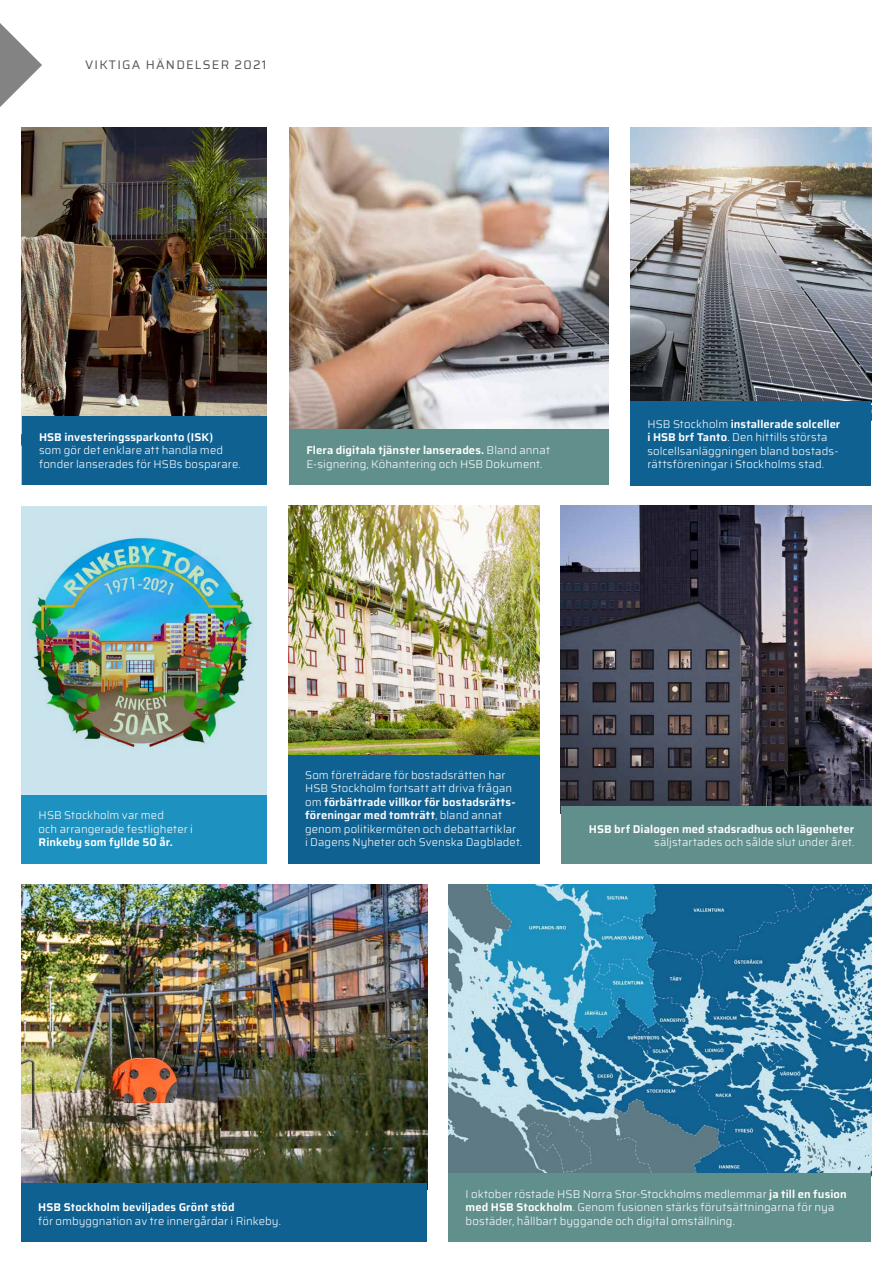
<style>
.page{position:relative;width:893px;height:1263px;background:#fff}
.page>*{position:absolute;margin:0;border:0;box-sizing:border-box;transform-origin:0 0}
.t1{font:12.45px "Saira";letter-spacing:.1em;color:#575756}
.t2{font:300 11.25px/13.5px "Saira";letter-spacing:.005em;color:#fff}
.t3{font:600 11.25px "Saira";letter-spacing:.005em;color:#fff}
.s1{font-weight:600}
</style>
<div class="page">
<svg style="left:0;top:23px;width:42px;height:84px"></svg>
<img style="left:21px;top:884px;width:406px;height:299px">
<div style="left:21px;top:1183px;width:406px;height:59px;background:#0f6191"></div>
<img style="left:561px;top:506px;width:310px;height:300px">
<img style="left:449px;top:884px;width:422px;height:289px">
<div style="left:449px;top:1173px;width:422px;height:69px;background:#618f8c"></div>
<div style="left:561px;top:806px;width:310px;height:57px;background:#618f8c"></div>
<img style="left:22px;top:128px;width:245px;height:289px">
<div style="left:22px;top:417px;width:245px;height:68px;background:#0f6191"></div>
<img style="left:289px;top:128px;width:320px;height:302px">
<div style="left:289px;top:430px;width:320px;height:55px;background:#618f8c"></div>
<img style="left:630px;top:128px;width:241px;height:273px">
<div style="left:630px;top:401px;width:241px;height:84px;background:#0f6191"></div>
<img style="left:288px;top:506px;width:251px;height:249px">
<div style="left:288px;top:755px;width:251px;height:108px;background:#0f6191"></div>
<img style="left:21px;top:506px;width:246px;height:287px">
<div style="left:22px;top:795px;width:245px;height:68px;background:#1d91bf"></div>
<p class="t1" style="left:85px;top:56px;width:183px">VIKTIGA HÄNDELSER 2021</p>
<p class="t3" style="left:39px;top:428px;width:176px">HSB investeringssparkonto (ISK)</p>
<p class="t2" style="left:39px;top:443px;width:203px">som gör det enklare att handla med fonder lanserades för HSBs bosparare.</p>
<p class="t2" style="left:306px;top:443px;width:245px"><span class="s1">Flera digitala tjänster lanserades.</span> Bland annat<br>E-signering, Köhantering och HSB Dokument.</p>
<p class="t2" style="left:647px;top:417px;width:194px">HSB Stockholm <span class="s1">installerade solceller i HSB brf Tanto</span>. Den hittills största solcellsanläggningen bland bostads&shy;rättsföreningar i Stockholms stad.</p>
<p class="t2" style="left:39px;top:808px;width:156px">HSB Stockholm var med<br>och arrangerade festligheter i</p>
<p class="t3" style="left:39px;top:834px;width:136px">Rinkeby som fyllde 50 år.</p>
<p class="t2" style="left:305px;top:768px;width:219px">Som företrädare för bostadsrätten har HSB Stockholm fortsatt att driva frågan om <span class="s1">förbättrade villkor för bostadsrätts&shy;föreningar med tomträtt</span>, bland annat genom politikermöten och debattartiklar<br>i Dagens Nyheter och Svenska Dagbladet.</p>
<p class="t3" style="left:589px;top:820px;width:267px">HSB brf Dialogen med stadsradhus och lägenheter</p>
<p class="t2" style="left:654px;top:835px;width:202px">säljstartades och sålde slut under året.</p>
<p class="t3" style="left:38px;top:1199px;width:198px">HSB Stockholm beviljades Grönt stöd</p>
<p class="t2" style="left:38px;top:1214px;width:244px">för ombyggnation av tre innergårdar i Rinkeby.</p>
<p class="t2" style="left:466px;top:1187px;width:383px">I oktober röstade HSB Norra Stor-Stockholms medlemmar <span class="s1">ja till en fusion med HSB Stockholm</span>. Genom fusionen stärks förutsättningarna för nya bostäder, hållbart byggande och digital omställning.</p>
</div>
